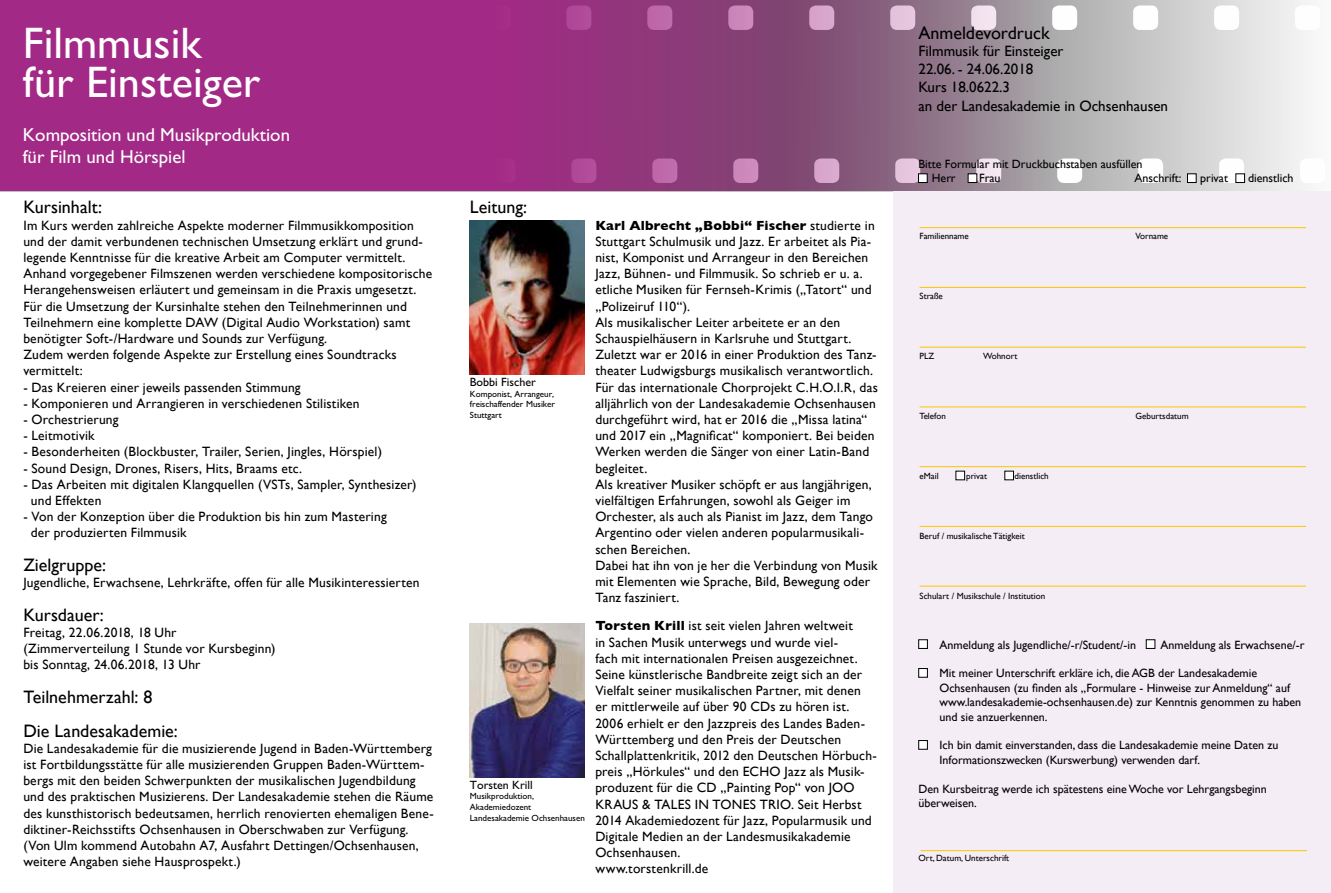
<style>
.page{position:relative;width:1331px;height:893px;background:#fff}
.page>*{position:absolute;margin:0;border:0;box-sizing:border-box;transform-origin:0 0}
.t1{font:44.25px/39px "M Gill Sans";color:#fff}
.t2{font:18.75px/22.5px "M Gill Sans";color:#fff}
.t3{font:18px/33.6px "Gill Sans";color:#000}
.t4{font:15px/18.3px "Gill Sans";color:#000}
.t5{font:13.5px/16.2px "Gill Sans";letter-spacing:.015em;color:#000}
.t6{font:12px/14.4px "Gill Sans";color:#000}
.t7{font:12px "M Gill Sans";color:#000}
.t8{font:9px "Gill Sans";color:#000}
.t9{font:9px/10.8px "M Gill Sans";color:#000;text-align:justify}
.s1{font-weight:700}
</style>
<div class="page">
<svg style="left:0;top:0;width:1310px;height:191px;background:#a65e95"></svg>
<div style="left:893px;top:191px;width:438px;height:702px;background:#f5edf6"></div>
<hr style="left:919px;top:227px;width:387px;height:1px;background:#fdc500">
<hr style="left:919px;top:287px;width:387px;height:1px;background:#fdc500">
<hr style="left:919px;top:347px;width:387px;height:1px;background:#fdc500">
<hr style="left:919px;top:407px;width:387px;height:1px;background:#fdc500">
<hr style="left:919px;top:466px;width:387px;height:1px;background:#fdc500">
<hr style="left:919px;top:526px;width:387px;height:1px;background:#fdc500">
<hr style="left:919px;top:586px;width:387px;height:1px;background:#fdc500">
<hr style="left:921px;top:850px;width:386px;height:1px;background:#fdc500">
<div style="left:918px;top:174px;width:9px;height:9px;background:#fff"></div>
<div style="left:918px;top:174px;width:9px;height:9px;border:1px solid #000"></div>
<div style="left:968px;top:174px;width:9px;height:9px;background:#fff"></div>
<div style="left:968px;top:174px;width:9px;height:9px;border:1px solid #000"></div>
<div style="left:1187px;top:174px;width:9px;height:9px;background:#fff"></div>
<div style="left:1187px;top:174px;width:9px;height:9px;border:1px solid #000"></div>
<div style="left:956px;top:471px;width:9px;height:9px;background:#fff"></div>
<div style="left:956px;top:471px;width:9px;height:9px;border:1px solid #000"></div>
<div style="left:1236px;top:174px;width:8px;height:9px;background:#fff"></div>
<div style="left:1236px;top:174px;width:9px;height:9px;border:1px solid #000"></div>
<div style="left:1005px;top:471px;width:8px;height:9px;background:#fff"></div>
<div style="left:1005px;top:471px;width:9px;height:9px;border:1px solid #000"></div>
<div style="left:919px;top:640px;width:8px;height:8px;background:#fff"></div>
<div style="left:918px;top:639px;width:10px;height:10px;border:1px solid #000"></div>
<div style="left:1146px;top:640px;width:9px;height:8px;background:#fff"></div>
<div style="left:1146px;top:639px;width:9px;height:10px;border:1px solid #000"></div>
<div style="left:919px;top:668px;width:8px;height:9px;background:#fff"></div>
<div style="left:918px;top:668px;width:10px;height:9px;border:1px solid #000"></div>
<div style="left:919px;top:740px;width:8px;height:9px;background:#fff"></div>
<div style="left:918px;top:740px;width:10px;height:9px;border:1px solid #000"></div>
<img style="left:470px;top:220px;width:115px;height:154px">
<img style="left:470px;top:623px;width:115px;height:154px">
<h1 class="t1" style="left:23px;top:24px;width:239px">Filmmusik für Einsteiger</h1>
<h2 class="t2" style="left:23px;top:123px;width:269px">Komposition und Musikproduktion für Film und Hörspiel</h2>
<h3 class="t3" style="left:23px;top:190px;width:80px">Kursinhalt:</h3>
<p class="t5" style="left:23px;top:217px;width:410px">Im Kurs werden zahlreiche Aspekte moderner Filmmusikkomposition und der damit verbundenen technischen Umsetzung erklärt und grund&shy;legende Kenntnisse für die kreative Arbeit am Computer vermittelt.<br>Anhand vorgegebener Filmszenen werden verschiedene kompositorische Herangehensweisen erläutert und gemeinsam in die Praxis umgesetzt.<br>Für die Umsetzung der Kursinhalte stehen den Teilnehmerinnen und Teilnehmern eine komplette DAW (Digital Audio Workstation) samt benötigter Soft-/Hardware und Sounds zur Verfügung.<br>Zudem werden folgende Aspekte zur Erstellung eines Soundtracks vermittelt:</p>
<p class="t5" style="left:23px;top:379px;width:279px">- Das Kreieren einer jeweils passenden Stimmung</p>
<p class="t5" style="left:23px;top:395px;width:338px">- Komponieren und Arrangieren in verschiedenen Stilistiken</p>
<p class="t5" style="left:23px;top:411px;width:97px">- Orchestrierung</p>
<p class="t5" style="left:23px;top:427px;width:73px">- Leitmotivik</p>
<p class="t5" style="left:23px;top:444px;width:360px">- Besonderheiten (Blockbuster, Trailer, Serien, Jingles, Hörspiel)</p>
<p class="t5" style="left:23px;top:460px;width:280px">- Sound Design, Drones, Risers, Hits, Braams etc.</p>
<p class="t5" style="left:31px;top:476px;width:387px;text-indent:-8px">- Das Arbeiten mit digitalen Klangquellen (VSTs, Sampler, Synthesizer) und Effekten</p>
<p class="t5" style="left:31px;top:508px;width:357px;text-indent:-8px">- Von der Konzeption über die Produktion bis hin zum Mastering der produzierten Filmmusik</p>
<h3 class="t3" style="left:23px;top:548px;width:84px">Zielgruppe:</h3>
<p class="t5" style="left:23px;top:574px;width:398px">Jugendliche, Erwachsene, Lehrkräfte, offen für alle Musikinteressierten</p>
<h3 class="t3" style="left:23px;top:598px;width:82px">Kursdauer:</h3>
<p class="t5" style="left:23px;top:624px;width:254px">Freitag, 22.06.2018, 18 Uhr (Zimmerverteilung 1 Stunde vor Kursbeginn) bis Sonntag, 24.06.2018, 13 Uhr</p>
<h3 class="t3" style="left:23px;top:680px;width:156px">Teilnehmerzahl: 8<br>Die Landesakademie:</h3>
<p class="t5" style="left:23px;top:740px;width:412px">Die Landesakademie für die musizierende Jugend in Baden-Württemberg ist Fortbildungsstätte für alle musizierenden Gruppen Baden-Württem&shy;bergs mit den beiden Schwerpunkten der musikalischen Jugendbildung und des praktischen Musizierens. Der Landesakademie stehen die Räume des kunsthistorisch bedeutsamen, herrlich renovierten ehemaligen Bene&shy;diktiner-Reichsstifts Ochsenhausen in Oberschwaben zur Verfügung. (Von Ulm kommend Autobahn A7, Ausfahrt Dettingen/Ochsenhausen, weitere Angaben siehe Hausprospekt.)</p>
<h3 class="t3" style="left:470px;top:190px;width:59px">Leitung:</h3>
<p class="t7" style="left:470px;top:375px;width:67px">Bobbi Fischer</p>
<p class="t9" style="left:470px;top:388px;width:87px">Komponist, Arrangeur, freischaffender Musiker Stuttgart</p>
<p class="t7" style="left:470px;top:778px;width:64px">Torsten Krill</p>
<p class="t9" style="left:470px;top:791px;width:116px;text-align:left">Musikproduktion,<br>Akademiedozent<br>Landesakademie Ochsenhausen</p>
<p class="t5" style="left:595px;top:217px;width:284px"><span class="s1">Karl Albrecht „Bobbi“ Fischer</span> studierte in Stuttgart Schulmusik und Jazz. Er arbeitet als Pia&shy;nist, Komponist und Arrangeur in den Bereichen Jazz, Bühnen- und Filmmusik. So schrieb er u. a. etliche Musiken für Fernseh-Krimis („Tatort“ und „Polizeiruf 110“).<br>Als musikalischer Leiter arbeitete er an den Schauspielhäusern in Karlsruhe und Stuttgart.<br>Zuletzt war er 2016 in einer Produktion des Tanz&shy;theater Ludwigsburgs musikalisch verantwortlich.<br>Für das internationale Chorprojekt C.H.O.I.R, das alljährlich von der Landesakademie Ochsenhausen durchgeführt wird, hat er 2016 die „Missa latina“ und 2017 ein „Magnificat“ komponiert. Bei beiden Werken werden die Sänger von einer Latin-Band begleitet.<br>Als kreativer Musiker schöpft er aus langjährigen, vielfältigen Erfahrungen, sowohl als Geiger im Orchester, als auch als Pianist im Jazz, dem Tango Argentino oder vielen anderen popularmusikali&shy;schen Bereichen.<br>Dabei hat ihn von je her die Verbindung von Musik mit Elementen wie Sprache, Bild, Bewegung oder Tanz fasziniert.</p>
<p class="t5" style="left:595px;top:618px;width:283px"><span class="s1">Torsten Krill</span> ist seit vielen Jahren weltweit<br>in Sachen Musik unterwegs und wurde viel-<br>fach mit internationalen Preisen ausgezeichnet.<br>Seine künstlerische Bandbreite zeigt sich an der Vielfalt seiner musikalischen Partner, mit denen<br>er mittlerweile auf über 90 CDs zu hören ist.<br>2006 erhielt er den Jazzpreis des Landes Baden-Württemberg und den Preis der Deutschen Schallplattenkritik, 2012 den Deutschen Hörbuch&shy;preis „Hörkules“ und den ECHO Jazz als Musik&shy;produzent für die CD „Painting Pop“ von JOO KRAUS &amp; TALES IN TONES TRIO. Seit Herbst 2014 Akademiedozent für Jazz, Popularmusik und Digitale Medien an der Landesmusikakademie Ochsenhausen.<br>www.torstenkrill.de</p>
<h3 class="t3" style="left:918px;top:16px;width:133px">Anmeldevordruck</h3>
<p class="t4" style="left:918px;top:42px;width:251px">Filmmusik für Einsteiger<br>22.06. - 24.06.2018<br>Kurs 18.0622.3<br>an der Landesakademie in Ochsenhausen</p>
<p class="t6" style="left:932px;top:156px;width:212px;text-indent:-13px">Bitte Formular mit Druckbuchstaben ausfüllen<br>Herr</p>
<p class="t6" style="left:979px;top:171px;width:23px">Frau</p>
<p class="t6" style="left:1134px;top:171px;width:48px">Anschrift:</p>
<p class="t6" style="left:1200px;top:171px;width:29px">privat</p>
<p class="t6" style="left:1248px;top:171px;width:47px">dienstlich</p>
<p class="t8" style="left:919px;top:230px;width:51px">Familienname</p>
<p class="t8" style="left:1135px;top:230px;width:34px">Vorname</p>
<p class="t8" style="left:919px;top:290px;width:25px">Straße</p>
<p class="t8" style="left:919px;top:350px;width:16px">PLZ</p>
<p class="t8" style="left:983px;top:350px;width:36px">Wohnort</p>
<p class="t8" style="left:919px;top:410px;width:28px">Telefon</p>
<p class="t8" style="left:1135px;top:410px;width:55px">Geburtsdatum</p>
<p class="t8" style="left:919px;top:470px;width:21px">eMail</p>
<p class="t8" style="left:966px;top:470px;width:22px">privat</p>
<p class="t8" style="left:1014px;top:470px;width:36px">dienstlich</p>
<p class="t8" style="left:919px;top:530px;width:107px">Beruf / musikalische Tätigkeit</p>
<p class="t8" style="left:919px;top:590px;width:127px">Schulart / Musikschule / Institution</p>
<p class="t6" style="left:939px;top:637px;width:198px">Anmeldung als Jugendliche/-r/Student/-in</p>
<p class="t6" style="left:1160px;top:637px;width:145px">Anmeldung als Erwachsene/-r</p>
<p class="t6" style="left:939px;top:666px;width:363px">Mit meiner Unterschrift erkläre ich, die AGB der Landesakademie Ochsenhausen (zu finden als „Formulare - Hinweise zur Anmeldung“ auf www.landesakademie-ochsenhausen.de) zur Kenntnis genommen zu haben und sie anzuerkennen.</p>
<p class="t6" style="left:939px;top:738px;width:340px">Ich bin damit einverstanden, dass die Landesakademie meine Daten zu<br>Informationszwecken (Kurswerbung) verwenden darf.</p>
<p class="t6" style="left:918px;top:781px;width:350px">Den Kursbeitrag werde ich spätestens eine Woche vor Lehrgangsbeginn überweisen.</p>
<p class="t8" style="left:918px;top:853px;width:92px">Ort, Datum, Unterschrift</p>
</div>
